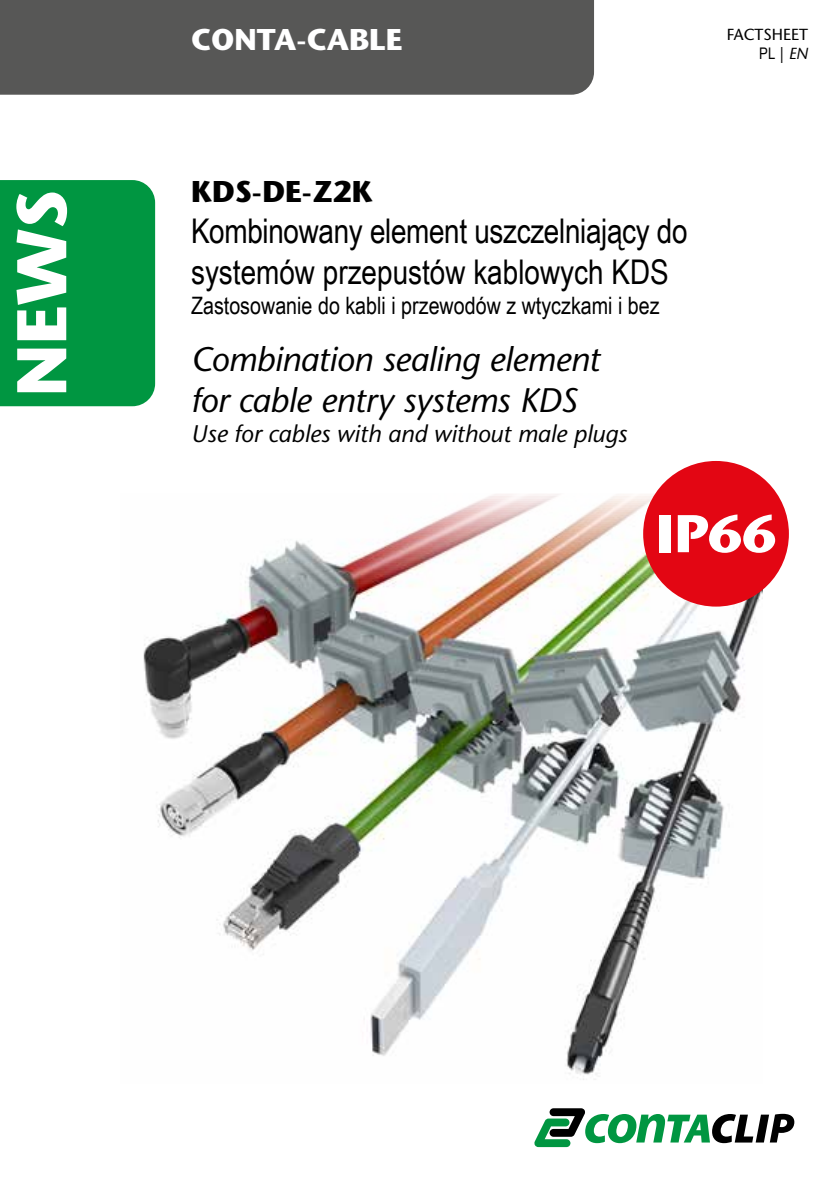
<style>
.page{position:relative;width:840px;height:1191px;background:#fff}
.page>*{position:absolute;margin:0;border:0;box-sizing:border-box;transform-origin:0 0}
.t1{font:700 70px "Stone Sans Std";color:#fff}
.t2{font:34px/40.8px "Arial Narrow";letter-spacing:-.01em;color:#000}
.t3{font:italic 500 34px/40.8px "Stone Sans Std";letter-spacing:-.01em;color:#000}
.t4{font:700 30px "Stone Sans Std";color:#fff}
.t5{font:700 30px "Stone Sans Std";color:#000}
.t6{font:24px "Arial Narrow";color:#000}
.t7{font:italic 500 24px "Stone Sans Std";color:#000}
.t8{font:500 16px "Stone Sans Std";color:#000}
.t9{font:16px "Arial Narrow";color:#000}
.s1{font-family:"Stone Sans Std";font-weight:500}
.s2{font-family:"Stone Sans Std";font-weight:500;font-style:italic}
</style>
<div class="page">
<div style="left:0;top:180px;width:155px;height:226px;background:#009641"></div>
<div style="left:0;top:0;width:593px;height:95px;background:#575756"></div>
<img style="left:143px;top:494px;width:619px;height:586px">
<svg style="left:534px;top:1108px;width:259px;height:39px"></svg>
<div style="left:642px;top:461px;width:146px;height:145px;background:#e30613;border-radius:50%"></div>
<div style="left:659px;top:515px;width:11px;height:37px;background:#fff"></div>
<svg style="left:677px;top:514px;width:97px;height:39px"></svg>
<h1 class="t1" style="left:0;top:396px;width:208px;rotate:-90deg">NEWS</h1>
<p class="t4" style="left:191px;top:22px;width:213px">CONTA-CABLE</p>
<p class="t8" style="left:726px;top:25px;width:83px">FACTSHEET</p>
<p class="t9" style="left:758px;top:42px;width:50px">PL <span class="s1">|</span> <span class="s2">EN</span></p>
<p class="t5" style="left:191px;top:174px;width:183px">KDS-DE-Z2K</p>
<p class="t2" style="left:191px;top:209px;width:498px">Kombinowany element uszczelniający do systemów przepustów kablowych KDS</p>
<p class="t6" style="left:191px;top:288px;width:470px">Zastosowanie do kabli i przewodów z wtyczkami i bez</p>
<p class="t3" style="left:191px;top:339px;width:410px">Combination sealing element for cable entry systems KDS</p>
<p class="t7" style="left:191px;top:419px;width:437px">Use for cables with and without male plugs</p>
</div>
